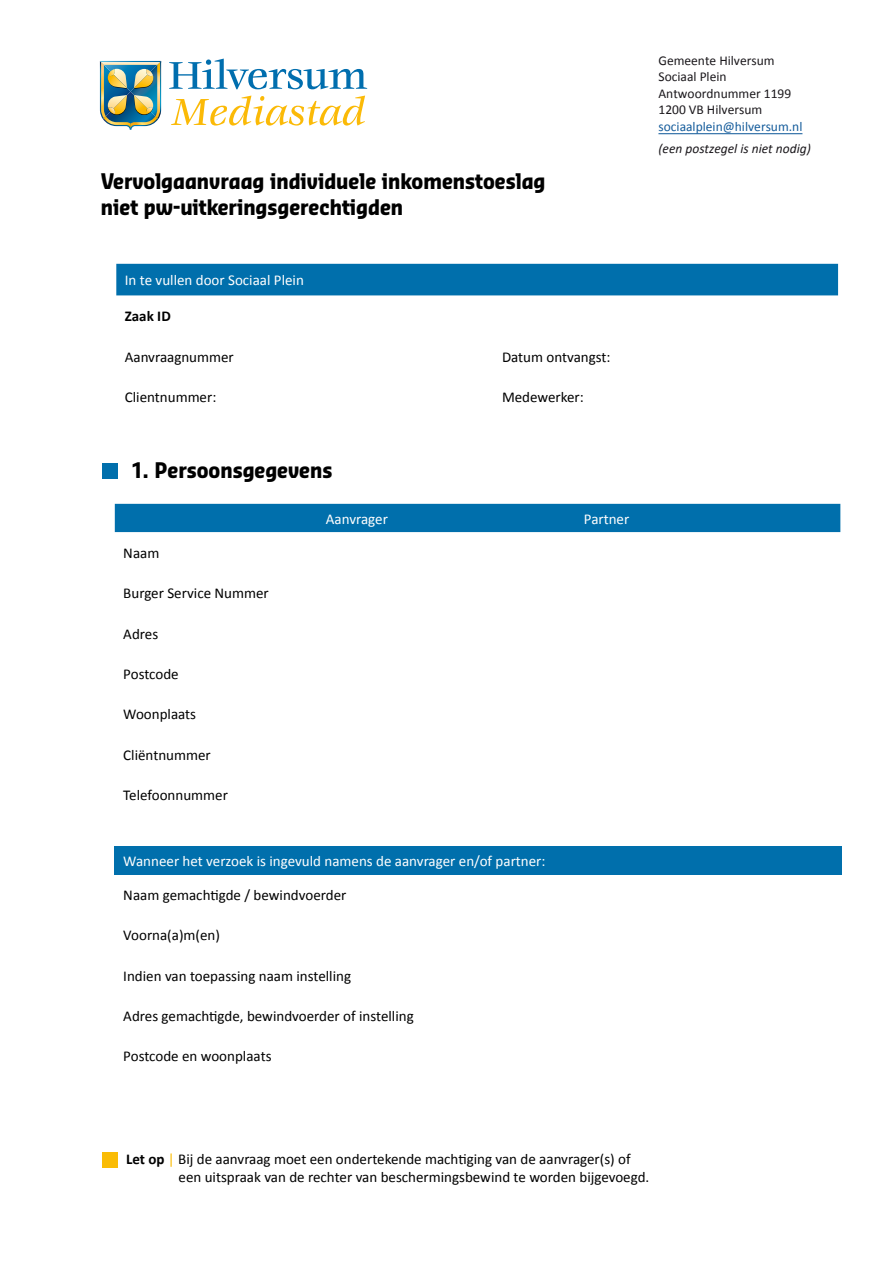
<style>
.page{position:relative;width:893px;height:1263px;background:#fff}
.page>*{position:absolute;margin:0;border:0;box-sizing:border-box;transform-origin:0 0}
.Kop_1{font:700 21px/25.2px "Sansa Con Pro";color:#000}
.Kop_2{font:700 21px "Sansa Con Pro";color:#000}
.Tekst_Tabel{font:15px "Calibri 2";color:#000}
.Tekst_Tabel-2{font:15px "Calibri 2";color:#fff}
.Tekst_Tabel-3{font:15px "Calibri";color:#000}
.Tekst{font:15px "Calibri";color:#000}
.Tekst-2{font:15px "Calibri 2";color:#000}
.Tekst_Tabel-4{font:700 15px "Calibri";color:#000}
.t1{font:13.5px/16.5px "Calibri 2";color:#1b181c}
.t2{font:13.5px "Calibri 2";color:#155c9b}
.Tekst-3{font:italic 13.5px "Calibri";color:#1b181c}
.s1{font-family:"Calibri"}
.s2{font-weight:700}
.s3{font-family:"Calibri 2";color:#fabc06}
</style>
<div class="page">
<img style="left:100px;top:61px;width:61px;height:69px">
<svg style="left:169px;top:59px;width:198px;height:30px"></svg>
<svg style="left:171px;top:96px;width:194px;height:30px"></svg>
<div style="left:102px;top:463px;width:16px;height:15px;background:#006fac"></div>
<div style="left:116px;top:264px;width:722px;height:31px;background:#006fac"></div>
<div style="left:115px;top:504px;width:725px;height:28px;background:#006fac"></div>
<div style="left:115px;top:846px;width:727px;height:28px;background:#006fac"></div>
<div style="left:102px;top:1152px;width:16px;height:16px;background:#fabc06"></div>
<hr style="left:658px;top:133px;width:144px;height:1px;background:#155c9b">
<h1 class="Kop_1" style="left:101px;top:168px;width:446px">Vervolgaanvraag individuele inkomenstoeslag niet pw-uitkeringsgerechtigden</h1>
<p class="Tekst_Tabel-2" style="left:125px;top:271px;width:181px">In te vullen door Sociaal Plein</p>
<p class="Tekst_Tabel-4" style="left:125px;top:307px;width:47px">Zaak ID</p>
<p class="Tekst_Tabel" style="left:125px;top:347px;width:111px">Aanvraagnummer</p>
<p class="Tekst_Tabel" style="left:502px;top:347px;width:110px">Datum ontvangst:</p>
<p class="Tekst_Tabel" style="left:125px;top:388px;width:93px">Clientnummer:</p>
<p class="Tekst_Tabel" style="left:502px;top:388px;width:83px">Medewerker:</p>
<h2 class="Kop_2" style="left:132px;top:457px;width:202px">1. Persoonsgegevens</h2>
<p class="Tekst_Tabel-2" style="left:326px;top:509px;width:64px">Aanvrager</p>
<p class="Tekst_Tabel-2" style="left:584px;top:509px;width:47px">Partner</p>
<p class="Tekst_Tabel" style="left:123px;top:544px;width:38px">Naam</p>
<p class="Tekst_Tabel" style="left:123px;top:584px;width:147px">Burger Service Nummer</p>
<p class="Tekst_Tabel" style="left:123px;top:624px;width:36px">Adres</p>
<p class="Tekst_Tabel" style="left:123px;top:665px;width:57px">Postcode</p>
<p class="Tekst_Tabel" style="left:123px;top:705px;width:74px">Woonplaats</p>
<p class="Tekst_Tabel" style="left:123px;top:745px;width:89px">Cliëntnummer</p>
<p class="Tekst_Tabel" style="left:123px;top:786px;width:106px">Telefoonnummer</p>
<p class="Tekst_Tabel-2" style="left:123px;top:851px;width:424px">Wanneer het verzoek is ingevuld namens de aanvrager en/of partner:</p>
<p class="Tekst_Tabel-3" style="left:123px;top:886px;width:225px">Naam gemachtigde / bewindvoerder</p>
<p class="Tekst_Tabel" style="left:123px;top:926px;width:98px">Voorna(a)m(en)</p>
<p class="Tekst_Tabel" style="left:123px;top:966px;width:229px">Indien van toepassing naam instelling</p>
<p class="Tekst_Tabel-3" style="left:123px;top:1007px;width:292px">Adres gemachtigde, bewindvoerder of instelling</p>
<p class="Tekst_Tabel" style="left:123px;top:1047px;width:150px">Postcode en woonplaats</p>
<p class="t1" style="left:658px;top:51px;width:134px">Gemeente Hilversum<br>Sociaal Plein<br>Antwoordnummer 1199<br>1200 VB Hilversum</p>
<p class="t2" style="left:658px;top:118px;width:145px"><span class="s1">sociaalplein</span>@hilversum.nl</p>
<p class="Tekst-3" style="left:658px;top:139px;width:154px">(een postzegel is niet nodig)</p>
<p class="Tekst" style="left:126px;top:1149px;width:506px"><span class="s2">Let op</span> <span class="s3">|</span> Bij de aanvraag moet een ondertekende machtiging van de aanvrager(s) of</p>
<p class="Tekst-2" style="left:179px;top:1167px;width:472px">een uitspraak van de rechter van beschermingsbewind te worden bijgevoegd.</p>
</div>
